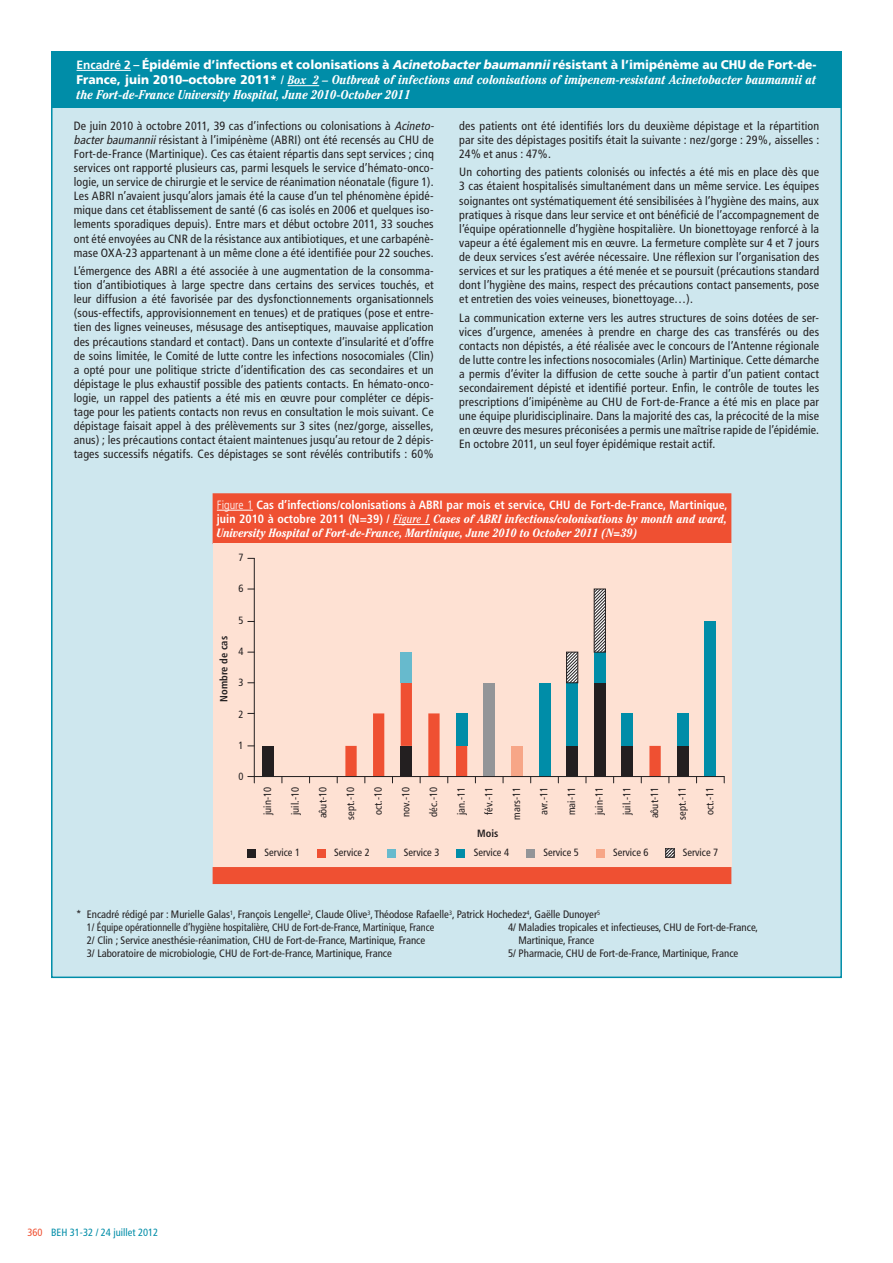
<style>
.page{position:relative;width:893px;height:1263px;background:#fff}
.page>*{position:absolute;margin:0;border:0;box-sizing:border-box;transform-origin:0 0}
.t1{font:italic 700 condensed 12.75px/15.3px "Cheltenham";color:#fff}
.t2{font:900 12.6px "Frutiger";color:#fff;scale:.95 1}
.t3{font:condensed 12px/14.1px "Frutiger";letter-spacing:.01em;color:#231f20;text-align:justify}
.t4{font:italic 700 condensed 12px/14.4px "Cheltenham";color:#fff}
.t5{font:700 condensed 12px "Frutiger";color:#fff}
.t6{font:condensed 10.8px/12.9px "Frutiger";color:#231f20}
.t7{font:condensed 10.5px "Frutiger";color:#231f20}
.t8{font:condensed 10.5px "Frutiger";color:#008da8}
.t9{font:700 condensed 10.5px "Frutiger";color:#231f20}
.s1{font-weight:700;font-size:12px}
.s2{font-weight:700;font-stretch:condensed;font-size:12px}
.s3{font-style:italic}
.s4{font-family:"Frutiger";font-weight:900;font-style:normal;font-stretch:normal;font-size:12.6px}
.s5{font-family:"Frutiger";font-style:normal;font-size:12px}
.s6{font-size:12px}
.s7{font-weight:300}
.s8{font-family:"Frutiger";font-style:normal}
.s9{font-weight:400}
.s10{color:#ef5032}
</style>
<div class="page">
<div style="left:52px;top:52px;width:789px;height:925px;background:#cee7ee"></div>
<div style="left:51px;top:51px;width:791px;height:57px;background:#008da8"></div>
<hr style="left:77px;top:70px;width:54px;height:1px;background:#fff">
<hr style="left:288px;top:85px;width:31px;height:1px;background:#fff">
<div style="left:213px;top:493px;width:518px;height:391px;background:#ef5032"></div>
<div style="left:213px;top:544px;width:518px;height:323px;background:#fee1d3"></div>
<hr style="left:217px;top:510px;width:36px;height:1px;background:#fff">
<hr style="left:394px;top:524px;width:36px;height:1px;background:#fff">
<div style="left:677px;top:746px;width:11px;height:30px;background:#231f20"></div>
<div style="left:262px;top:746px;width:12px;height:30px;background:#231f20"></div>
<div style="left:705px;top:621px;width:11px;height:155px;background:#008da8"></div>
<div style="left:677px;top:713px;width:11px;height:33px;background:#008da8"></div>
<hr style="left:254px;top:558px;width:1px;height:218px;background:#231f20">
<hr style="left:254px;top:776px;width:470px;height:1px;background:#231f20">
<svg style="left:248px;top:776px;width:7px;height:7px"></svg>
<svg style="left:345px;top:589px;width:316px;height:194px"></svg>
<svg style="left:667px;top:850px;width:5px;height:5px"></svg>
<div style="left:665px;top:848px;width:9px;height:9px;border:1px solid #231f20"></div>
<div style="left:596px;top:849px;width:8px;height:8px;background:#f7a687"></div>
<div style="left:526px;top:849px;width:9px;height:8px;background:#939598"></div>
<div style="left:457px;top:849px;width:8px;height:8px;background:#008da8"></div>
<div style="left:387px;top:849px;width:8px;height:8px;background:#67bacd"></div>
<div style="left:317px;top:849px;width:9px;height:8px;background:#ef5032"></div>
<div style="left:248px;top:849px;width:8px;height:8px;background:#231f20"></div>
<p class="t2" style="left:77px;top:57px;width:780px"><span class="s1">Encadré 2</span> <span class="s2">–</span> Épidémie d’infections et colonisations à <span class="s3">Acinetobacterbaumannii</span>résistant à l’imipénème au CHU de Fort-de-</p>
<p class="t1" style="left:77px;top:72px;width:741px"><span class="s4">France, juin 2010–octobre 2011*</span> <span class="s5">/</span> <span class="s6">Box 2 –</span> Outbreak of infections and colonisations of imipenem-resistant Acinetobacter baumannii at the Fort-de-France University Hospital, June 2010-October 2011</p>
<p class="t3" style="left:74px;top:119px;width:364px;text-align:left">De juin 2010 à octobre 2011, 39 cas d’infections ou colonisations à <span class="s3">Acineto&shy;bacterbaumannii</span>résistant à l’imipénème (ABRI) ont été recensés au CHU de Fort-de-France (Martinique). Ces cas étaient répartis dans sept services ; cinq services ont rapporté plusieurs cas, parmi lesquels le service d’hémato-onco&shy;logie, un service de chirurgie et le service de réanimation néonatale (figure 1).<br>Les ABRI n’avaient jusqu’alors jamais été la cause d’un tel phénomène épidé&shy;mique dans cet établissement de santé (6 cas isolés en 2006 et quelques iso&shy;lements sporadiques depuis). Entre mars et début octobre 2011, 33 souches ont été envoyées au CNR de la résistance aux antibiotiques, et une carbapénè&shy;mase OXA-23 appartenant à un même clone a été identifiée pour 22 souches.</p>
<p class="t3" style="left:74px;top:264px;width:361px">L’émergence des ABRI a été associée à une augmentation de la consomma&shy;tion d’antibiotiques à large spectre dans certains des services touchés, et leur diffusion a été favorisée par des dysfonctionnements organisationnels (sous-effectifs, approvisionnement en tenues) et de pratiques (pose et entre&shy;tien des lignes veineuses, mésusage des antiseptiques, mauvaise application des précautions standard et contact). Dans un contexte d’insularité et d’offre de soins limitée, le Comité de lutte contre les infections nosocomiales (Clin) a opté pour une politique stricte d’identification des cas secondaires et un dépistage le plus exhaustif possible des patients contacts. En hémato-onco&shy;logie, un rappel des patients a été mis en œuvre pour compléter ce dépis&shy;tage pour les patients contacts non revus en consultation le mois suivant. Ce dépistage faisait appel à des prélèvements sur 3 sites (nez/gorge, aisselles, anus) ; les précautions contact étaient maintenues jusqu’au retour de 2 dépis&shy;tages successifs négatifs. Ces dépistages se sont révélés contributifs : 60%</p>
<p class="t3" style="left:459px;top:119px;width:361px">des patients ont été identifiés lors du deuxième dépistage et la répartition par site des dépistages positifs était la suivante : nez/gorge : 29%, aisselles :<br>24% et anus : 47%.</p>
<p class="t3" style="left:459px;top:165px;width:361px">Un cohorting des patients colonisés ou infectés a été mis en place dès que 3 cas étaient hospitalisés simultanément dans un même service. Les équipes soignantes ont systématiquement été sensibilisées à l’hygiène des mains, aux pratiques à risque dans leur service et ont bénéficié de l’accompagnement de l’équipe opérationnelle d’hygiène hospitalière. Un bionettoyage renforcé à la vapeur a été également mis en œuvre. La fermeture complète sur 4 et 7 jours de deux services s’est avérée nécessaire. Une réflexion sur l’organisation des services et sur les pratiques a été menée et se poursuit (précautions standard dont l’hygiène des mains, respect des précautions contact pansements, pose et entretien des voies veineuses, bionettoyage…).</p>
<p class="t3" style="left:459px;top:310px;width:361px">La communication externe vers les autres structures de soins dotées de ser&shy;vices d’urgence, amenées à prendre en charge des cas transférés ou des contacts non dépistés, a été réalisée avec le concours de l’Antenne régionale de lutte contre les infections nosocomiales (Arlin) Martinique. Cette démarche a permis d’éviter la diffusion de cette souche à partir d’un patient contact secondairement dépisté et identifié porteur. Enfin, le contrôle de toutes les prescriptions d’imipénème au CHU de Fort-de-France a été mis en place par une équipe pluridisciplinaire. Dans la majorité des cas, la précocité de la mise en œuvre des mesures préconisées a permis une maîtrise rapide de l’épidémie.<br>En octobre 2011, un seul foyer épidémique restait actif.</p>
<p class="t5" style="left:217px;top:497px;width:512px"><span class="s7">Figure 1</span> Cas d’infections/colonisations à ABRI par mois et service, CHU de Fort-de-France, Martinique,</p>
<p class="t4" style="left:217px;top:512px;width:512px"><span class="s8">juin 2010 à octobre 2011 (N=39) /</span> <span class="s9">Figure 1</span> Cases of ABRI infections/colonisations by month and ward,<br>University Hospital of Fort-de-France, Martinique, June 2010 to October 2011 (N=39)</p>
<p class="t7" style="left:239px;top:551px;width:7px">7</p>
<p class="t7" style="left:239px;top:582px;width:7px">6</p>
<p class="t9" style="left:217px;top:702px;width:67px;rotate:-90deg">Nombre de cas</p>
<p class="t7" style="left:239px;top:614px;width:7px">5</p>
<p class="t7" style="left:239px;top:645px;width:7px">4</p>
<p class="t7" style="left:239px;top:676px;width:7px">3</p>
<p class="t7" style="left:239px;top:708px;width:7px">2</p>
<p class="t7" style="left:239px;top:739px;width:7px">1</p>
<p class="t7" style="left:239px;top:770px;width:7px">0</p>
<p class="t7" style="left:261px;top:815px;width:29px;rotate:-90deg">juin-10</p>
<p class="t7" style="left:289px;top:815px;width:29px;rotate:-90deg">juil.-10</p>
<p class="t7" style="left:317px;top:818px;width:33px;rotate:-90deg">aôut-10</p>
<p class="t7" style="left:344px;top:819px;width:34px;rotate:-90deg">sept.-10</p>
<p class="t7" style="left:372px;top:815px;width:29px;rotate:-90deg">oct.-10</p>
<p class="t7" style="left:400px;top:817px;width:32px;rotate:-90deg">nov.-10</p>
<p class="t7" style="left:427px;top:817px;width:31px;rotate:-90deg">déc.-10</p>
<p class="t7" style="left:455px;top:815px;width:29px;rotate:-90deg">jan.-11</p>
<p class="t7" style="left:483px;top:815px;width:29px;rotate:-90deg">fév.-11</p>
<p class="t7" style="left:510px;top:820px;width:34px;rotate:-90deg">mars-11</p>
<p class="t7" style="left:538px;top:815px;width:30px;rotate:-90deg">avr.-11</p>
<p class="t7" style="left:565px;top:815px;width:29px;rotate:-90deg">mai-11</p>
<p class="t7" style="left:593px;top:815px;width:29px;rotate:-90deg">juin-11</p>
<p class="t7" style="left:621px;top:815px;width:29px;rotate:-90deg">juil.-11</p>
<p class="t7" style="left:648px;top:818px;width:33px;rotate:-90deg">aôut-11</p>
<p class="t7" style="left:676px;top:819px;width:34px;rotate:-90deg">sept.-11</p>
<p class="t7" style="left:704px;top:815px;width:29px;rotate:-90deg">oct.-11</p>
<p class="t9" style="left:477px;top:827px;width:23px">Mois</p>
<p class="t7" style="left:265px;top:846px;width:37px">Service 1</p>
<p class="t7" style="left:334px;top:846px;width:37px">Service 2</p>
<p class="t7" style="left:404px;top:846px;width:37px">Service 3</p>
<p class="t7" style="left:474px;top:846px;width:37px">Service 4</p>
<p class="t7" style="left:543px;top:846px;width:37px">Service 5</p>
<p class="t7" style="left:613px;top:846px;width:37px">Service 6</p>
<p class="t7" style="left:683px;top:846px;width:37px">Service 7</p>
<p class="t6" style="left:87px;top:908px;width:515px;text-indent:-11px">* Encadré rédigé par : Murielle Galas<sup>1</sup>, François Lengelle<sup>2</sup>, Claude Olive<sup>3</sup>, Théodose Rafaelle<sup>3</sup>, Patrick Hochedez<sup>4</sup>, Gaëlle Dunoyer<sup>5<br></sup>1/ Équipe opérationnelle d’hygiène hospitalière, CHU de Fort-de-France, Martinique, France</p>
<p class="t6" style="left:508px;top:921px;width:251px">4/ Maladies tropicales et infectieuses, CHU de Fort-de-France,</p>
<p class="t6" style="left:87px;top:934px;width:340px">2/ Clin ; Service anesthésie-réanimation, CHU de Fort-de-France, Martinique, France</p>
<p class="t6" style="left:518px;top:934px;width:77px">Martinique, France</p>
<p class="t6" style="left:87px;top:947px;width:307px">3/ Laboratoire de microbiologie, CHU de Fort-de-France, Martinique, France</p>
<p class="t6" style="left:508px;top:947px;width:232px">5/ Pharmacie, CHU de Fort-de-France, Martinique, France</p>
<p class="t8" style="left:27px;top:1226px;width:132px"><span class="s10">360</span> BEH 31-32 / 24 juillet 2012</p>
</div>
